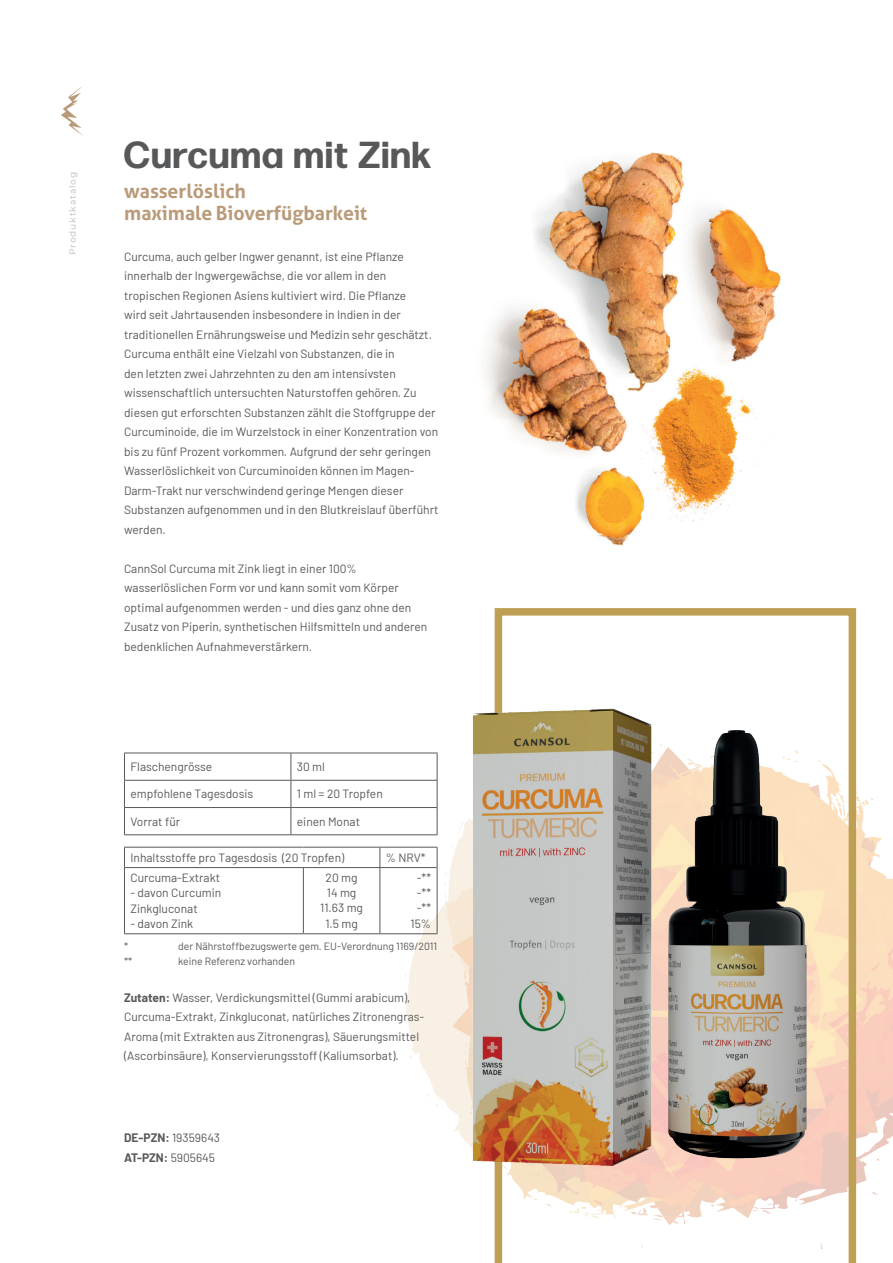
<style>
.page{position:relative;width:893px;height:1263px;background:#fff}
.page>*{position:absolute;margin:0;border:0;box-sizing:border-box;transform-origin:0 0}
.t1{font:700 37.5px "Forma DJR Banner";letter-spacing:.05em;color:#57585a}
.t2{font:700 19.5px/22.5px "Aller";color:#b99b7a}
.t3{font:12px/19.5px "Barlow";color:#57585a}
.t4{font:10.5px "Barlow";color:#57585a}
.t5{font:500 9px "Montserrat";letter-spacing:.1em;color:#c7c8ca}
.s1{font-weight:700}
</style>
<div class="page">
<svg style="left:61px;top:86px;width:22px;height:50px"></svg>
<img style="left:485px;top:152px;width:296px;height:462px">
<hr style="left:124px;top:753px;width:167px;height:1px;background:#57585a">
<hr style="left:124px;top:780px;width:167px;height:1px;background:#57585a">
<hr style="left:124px;top:807px;width:167px;height:1px;background:#57585a">
<svg style="left:124px;top:753px;width:1px;height:81px"></svg>
<hr style="left:124px;top:834px;width:167px;height:1px;background:#57585a">
<svg style="left:495px;top:608px;width:361px;height:65px"></svg>
<img style="left:232px;top:673px;width:655px;height:590px">
<hr style="left:125px;top:867px;width:178px;height:1px;background:#57585a">
<svg style="left:380px;top:848px;width:1px;height:19px"></svg>
<hr style="left:303px;top:867px;width:77px;height:1px;background:#57585a">
<hr style="left:303px;top:868px;width:1px;height:65px;background:#57585a">
<hr style="left:380px;top:867px;width:57px;height:1px;background:#57585a">
<hr style="left:380px;top:868px;width:1px;height:65px;background:#57585a">
<hr style="left:124px;top:847px;width:179px;height:1px;background:#57585a">
<svg style="left:124px;top:847px;width:1px;height:20px"></svg>
<hr style="left:303px;top:847px;width:77px;height:1px;background:#57585a">
<hr style="left:380px;top:847px;width:57px;height:1px;background:#57585a">
<svg style="left:437px;top:847px;width:1px;height:20px"></svg>
<hr style="left:124px;top:867px;width:1px;height:66px;background:#57585a">
<hr style="left:437px;top:867px;width:1px;height:66px;background:#57585a">
<hr style="left:124px;top:933px;width:179px;height:1px;background:#57585a">
<hr style="left:303px;top:933px;width:77px;height:1px;background:#57585a">
<hr style="left:380px;top:933px;width:57px;height:1px;background:#57585a">
<p class="t5" style="left:66px;top:255px;width:85px;rotate:-90deg">Produktkatalog</p>
<h1 class="t1" style="left:124px;top:131px;width:308px">Curcuma mit Zink</h1>
<h2 class="t2" style="left:124px;top:179px;width:245px">wasserlöslich<br>maximale Bioverfügbarkeit</h2>
<p class="t3" style="left:124px;top:246px;width:316px">Curcuma, auch gelber Ingwer genannt, ist eine Pflanze innerhalb der Ingwergewächse, die vor allem in den tropischen Regionen Asiens kultiviert wird. Die Pflanze<br>wird seit Jahrtausenden insbesondere in Indien in der traditionellen Ernährungsweise und Medizin sehr geschätzt.<br>Curcuma enthält eine Vielzahl von Substanzen, die in<br>den letzten zwei Jahrzehnten zu den am intensivsten wissenschaftlich untersuchten Naturstoffen gehören. Zu diesen gut erforschten Substanzen zählt die Stoffgruppe der Curcuminoide, die im Wurzelstock in einer Konzentration von bis zu fünf Prozent vorkommen. Aufgrund der sehr geringen Wasserlöslichkeit von Curcuminoiden können im Magen-Darm-Trakt nur verschwindend geringe Mengen dieser Substanzen aufgenommen und in den Blutkreislauf überführt werden.</p>
<p class="t3" style="left:124px;top:558px;width:305px">CannSol Curcuma mit Zink liegt in einer 100% wasserlöslichen Form vor und kann somit vom Körper optimal aufgenommen werden - und dies ganz ohne den Zusatz von Piperin, synthetischen Hilfsmitteln und anderen bedenklichen Aufnahmeverstärkern.</p>
<p class="t3" style="left:130px;top:756px;width:83px">Flaschengrösse</p>
<p class="t3" style="left:297px;top:756px;width:30px">30 ml</p>
<p class="t3" style="left:130px;top:783px;width:124px">empfohlene Tagesdosis</p>
<p class="t3" style="left:297px;top:783px;width:87px">1 ml = 20 Tropfen</p>
<p class="t3" style="left:130px;top:810px;width:51px">Vorrat für</p>
<p class="t3" style="left:297px;top:810px;width:65px">einen Monat</p>
<p class="t3" style="left:130px;top:846px;width:215px">Inhaltsstoffe pro Tagesdosis (20 Tropfen)</p>
<p class="t3" style="left:386px;top:846px;width:41px">% NRV*</p>
<p class="t3" style="left:130px;top:867px;width:91px">Curcuma-Extrakt</p>
<p class="t3" style="left:130px;top:884px;width:92px;line-height:15.3px">- davon Curcumin<br>Zinkgluconat</p>
<p class="t3" style="left:130px;top:913px;width:64px">- davon Zink</p>
<p class="t3" style="left:320px;top:869px;width:44px;line-height:15.3px;text-align:center">20 mg<br>14 mg<br>11.63 mg<br>1.5 mg</p>
<p class="t3" style="left:411px;top:869px;width:22px;line-height:15.3px;text-align:center">-** -** -**<br>15%</p>
<p class="t4" style="left:124px;top:938px;width:6px">*</p>
<p class="t4" style="left:178px;top:938px;width:261px">der Nährstoffbezugswerte gem. EU-Verordnung 1169/2011</p>
<p class="t4" style="left:124px;top:953px;width:10px">**</p>
<p class="t4" style="left:178px;top:953px;width:119px">keine Referenz vorhanden</p>
<p class="t3" style="left:124px;top:987px;width:302px"><span class="s1">Zutaten:</span> Wasser, Verdickungsmittel (Gummi arabicum), Curcuma-Extrakt, Zinkgluconat, natürliches Zitronengras-Aroma (mit Extrakten aus Zitronengras), Säuerungsmittel (Ascorbinsäure), Konservierungsstoff (Kaliumsorbat).</p>
<p class="t3" style="left:124px;top:1127px;width:97px"><span class="s1">DE-PZN:</span> 19359643<br><span class="s1">AT-PZN:</span> 5905645</p>
</div>
